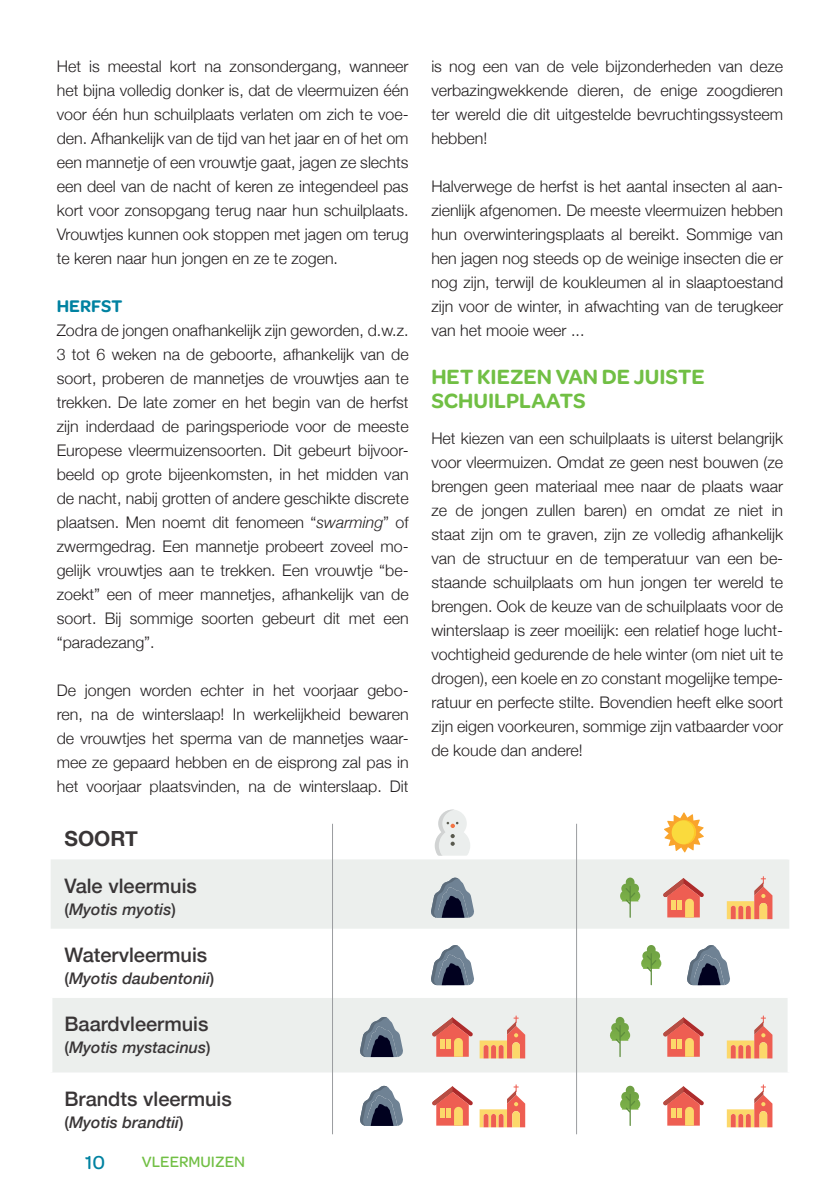
<style>
.page{position:relative;width:840px;height:1191px;background:#fff}
.page>*{position:absolute;margin:0;border:0;box-sizing:border-box;transform-origin:0 0}
.INTERTIRE_1{font:600 22px/24px "Omnes";color:#71bf44}
.t1{font:700 20.8px "Helvetica Neue";color:#231f20}
.t2{font:500 20px "Helvetica Neue";color:#231f20}
.t3{font:500 20px "Omnes";color:#0082a1}
.INTERTITRE_2_-_No_Ce{font:600 18px "Omnes";color:#0082a1}
.Texte_Normal__body{font:300 16px/24px "Helvetica Neue";color:#231f20;text-align:justify}
.t4{font:italic 500 16px "Helvetica Neue";color:#231f20}
.t5{font:500 16px "Omnes";color:#71bf44}
.s1{font-style:italic}
.s2{font-style:normal}
</style>
<div class="page">
<svg style="left:51px;top:859px;width:737px;height:213px;fill:#ecefed"></svg>
<hr style="left:49px;top:998px;width:3px;height:74px;background:#fff">
<hr style="left:787px;top:998px;width:3px;height:74px;background:#fff">
<svg style="left:434px;top:809px;width:36px;height:46px"></svg>
<svg style="left:430px;top:876px;width:44px;height:41px;background:#7f8997"></svg>
<svg style="left:430px;top:944px;width:44px;height:41px"></svg>
<svg style="left:685px;top:944px;width:45px;height:41px"></svg>
<svg style="left:359px;top:1016px;width:44px;height:41px;background:#7c8695"></svg>
<svg style="left:360px;top:1085px;width:43px;height:41px"></svg>
<svg style="left:664px;top:812px;width:39px;height:40px"></svg>
<svg style="left:619px;top:877px;width:21px;height:40px"></svg>
<svg style="left:640px;top:945px;width:21px;height:40px"></svg>
<svg style="left:609px;top:1016px;width:20px;height:41px"></svg>
<svg style="left:620px;top:1085px;width:20px;height:41px"></svg>
<svg style="left:662px;top:878px;width:41px;height:39px;background:#e79a83"></svg>
<svg style="left:662px;top:1017px;width:41px;height:39px;background:#e79b84"></svg>
<svg style="left:432px;top:1017px;width:41px;height:39px;background:#e79b84"></svg>
<svg style="left:432px;top:1086px;width:41px;height:39px"></svg>
<svg style="left:663px;top:1086px;width:40px;height:39px"></svg>
<svg style="left:726px;top:876px;width:46px;height:43px;background:#eebda2"></svg>
<svg style="left:726px;top:1015px;width:46px;height:43px;background:#eebea3"></svg>
<svg style="left:479px;top:1015px;width:46px;height:43px;background:#eebda2"></svg>
<svg style="left:479px;top:1084px;width:46px;height:43px"></svg>
<svg style="left:726px;top:1084px;width:46px;height:43px"></svg>
<hr style="left:332px;top:823px;width:1px;height:311px;background:#9b9da0">
<hr style="left:575px;top:823px;width:1px;height:311px;background:#9b9da0">
<p class="Texte_Normal__body" style="left:57px;top:53px;width:353px">Het is meestal kort na zonsondergang, wanneer het bijna volledig donker is, dat de vleermuizen één voor één hun schuilplaats verlaten om zich te voe&shy;den. Afhankelijk van de tijd van het jaar en of het om een mannetje of een vrouwtje gaat, jagen ze slechts een deel van de nacht of keren ze integendeel pas kort voor zonsopgang terug naar hun schuilplaats.<br>Vrouwtjes kunnen ook stoppen met jagen om terug te keren naar hun jongen en ze te zogen.</p>
<p class="INTERTITRE_2_-_No_Ce" style="left:57px;top:293px;width:67px">HERFST</p>
<p class="Texte_Normal__body" style="left:57px;top:317px;width:353px">Zodra de jongen onafhankelijk zijn geworden, d.w.z.<br>3 tot 6 weken na de geboorte, afhankelijk van de soort, proberen de mannetjes de vrouwtjes aan te trekken. De late zomer en het begin van de herfst zijn inderdaad de paringsperiode voor de meeste Europese vleermuizensoorten. Dit gebeurt bijvoor&shy;beeld op grote bijeenkomsten, in het midden van de nacht, nabij grotten of andere geschikte discrete plaatsen. Men noemt dit fenomeen “<span class="s1">swarming</span>” of zwermgedrag. Een mannetje probeert zoveel mo&shy;gelijk vrouwtjes aan te trekken. Een vrouwtje “be&shy;zoekt” een of meer mannetjes, afhankelijk van de soort. Bij sommige soorten gebeurt dit met een “paradezang”.</p>
<p class="Texte_Normal__body" style="left:57px;top:677px;width:353px">De jongen worden echter in het voorjaar gebo&shy;ren, na de winterslaap! In werkelijkheid bewaren de vrouwtjes het sperma van de mannetjes waar&shy;mee ze gepaard hebben en de eisprong zal pas in het voorjaar plaatsvinden, na de winterslaap. Dit</p>
<h2 class="t1" style="left:64px;top:821px;width:75px">SOORT</h2>
<p class="t2" style="left:64px;top:869px;width:134px">Vale vleermuis</p>
<p class="t4" style="left:64px;top:895px;width:113px"><span class="s2">(</span>Myotis myotis<span class="s2">)</span></p>
<p class="t2" style="left:64px;top:939px;width:144px">Watervleermuis</p>
<p class="t4" style="left:64px;top:964px;width:151px"><span class="s2">(</span>Myotis daubentonii<span class="s2">)</span></p>
<p class="t2" style="left:64px;top:1008px;width:145px">Baardvleermuis</p>
<p class="t4" style="left:64px;top:1034px;width:147px"><span class="s2">(</span>Myotis mystacinus<span class="s2">)</span></p>
<p class="t2" style="left:64px;top:1082px;width:169px">Brandts vleermuis</p>
<p class="t4" style="left:64px;top:1108px;width:120px"><span class="s2">(</span>Myotis brandtii<span class="s2">)</span></p>
<p class="t3" style="left:85px;top:1148px;width:22px">10</p>
<p class="t5" style="left:142px;top:1150px;width:105px">VLEERMUIZEN</p>
<p class="Texte_Normal__body" style="left:431px;top:53px;width:353px">is nog een van de vele bijzonderheden van deze verbazingwekkende dieren, de enige zoogdieren ter wereld die dit uitgestelde bevruchtingssysteem hebben!</p>
<p class="Texte_Normal__body" style="left:431px;top:173px;width:353px">Halverwege de herfst is het aantal insecten al aan&shy;zienlijk afgenomen. De meeste vleermuizen hebben hun overwinteringsplaats al bereikt. Sommige van hen jagen nog steeds op de weinige insecten die er nog zijn, terwijl de koukleumen al in slaaptoestand zijn voor de winter, in afwachting van de terugkeer van het mooie weer ...</p>
<p class="INTERTIRE_1" style="left:431px;top:364px;width:275px">HET KIEZEN VAN DE JUISTE<br>SCHUILPLAATS</p>
<p class="Texte_Normal__body" style="left:431px;top:425px;width:353px">Het kiezen van een schuilplaats is uiterst belangrijk voor vleermuizen. Omdat ze geen nest bouwen (ze brengen geen materiaal mee naar de plaats waar ze de jongen zullen baren) en omdat ze niet in staat zijn om te graven, zijn ze volledig afhankelijk van de structuur en de temperatuur van een be&shy;staande schuilplaats om hun jongen ter wereld te brengen. Ook de keuze van de schuilplaats voor de winterslaap is zeer moeilijk: een relatief hoge lucht&shy;vochtigheid gedurende de hele winter (om niet uit te drogen), een koele en zo constant mogelijke tempe&shy;ratuur en perfecte stilte. Bovendien heeft elke soort zijn eigen voorkeuren, sommige zijn vatbaarder voor de koude dan andere!</p>
</div>
